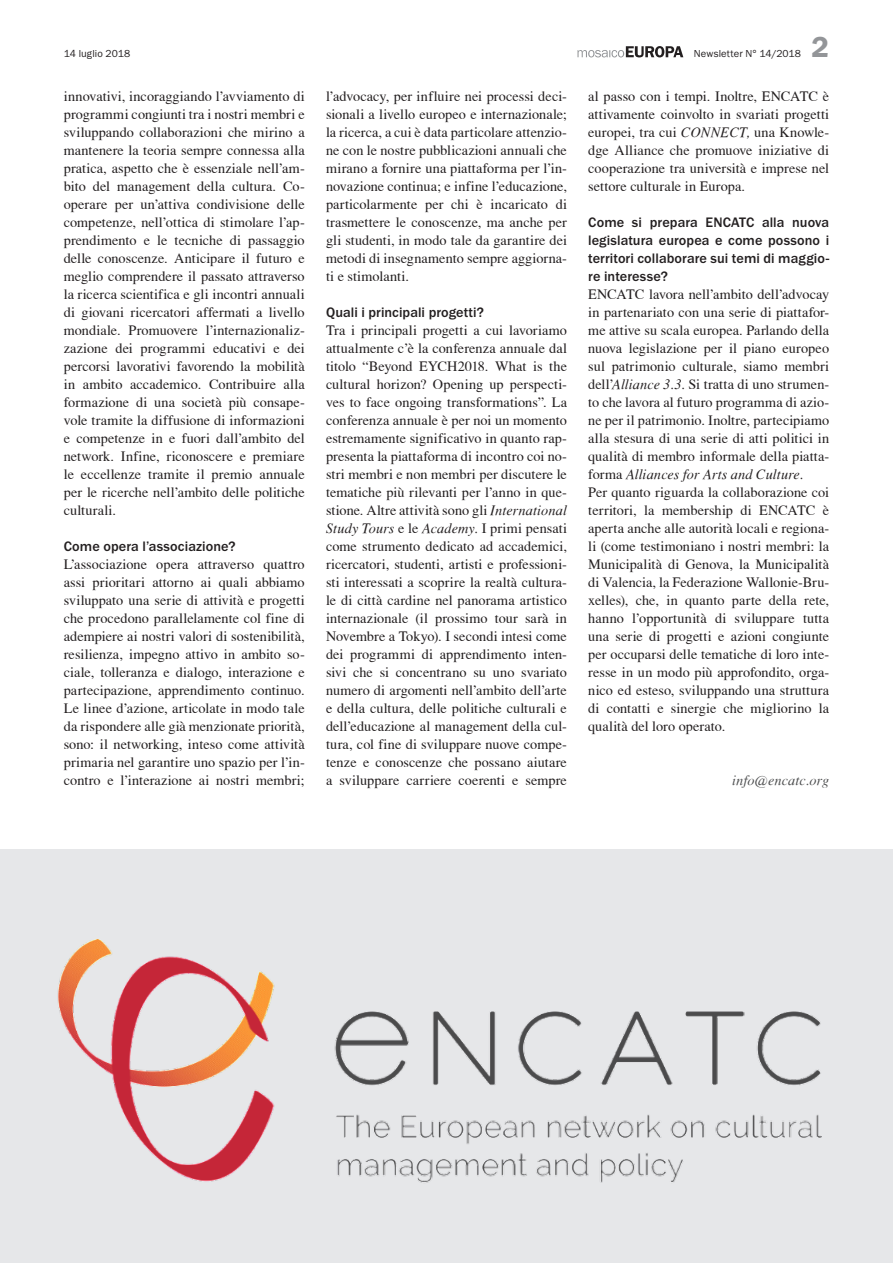
<style>
.page{position:relative;width:893px;height:1263px;background:#fff}
.page>*{position:absolute;margin:0;border:0;box-sizing:border-box;transform-origin:0 0}
.t1{font:600 30px "Franklin Gothic Itc T";color:#939598}
.Grundschrift{font:14.25px/18px "T Acc LAD";letter-spacing:.005em;color:#231f20;text-align:justify}
.Interveiw_Frage{font:500 14.25px/18px "Franklin Gothic Itc T";letter-spacing:.005em;color:#231f20;text-align:justify}
.Grundschrift-2{font:14.25px "T Acc LAD Italic";letter-spacing:.005em;color:#4b4c4d}
.t2{font:10.5px "Franklin Gothic Itc T";letter-spacing:.015em;color:#231f20}
.s1{font-family:"T Acc LAD Italic"}
</style>
<div class="page">
<svg style="left:577px;top:46px;width:106px;height:11px"></svg>
<div style="left:0;top:849px;width:893px;height:414px;background:#e6e7e9"></div>
<img style="left:57px;top:940px;width:765px;height:243px">
<p class="t2" style="left:64px;top:48px;width:68px">14 luglio 2018</p>
<p class="t2" style="left:694px;top:48px;width:109px">Newsletter N° 14/2018</p>
<h1 class="t1" style="left:812px;top:30px;width:19px">2</h1>
<p class="Grundschrift" style="left:64px;top:87px;width:242px">innovativi, incoraggiando l’avviamento di programmi congiunti tra i nostri membri e sviluppando collaborazioni che mirino a mantenere la teoria sempre connessa alla pratica, aspetto che è essenziale nell’am&shy;bito del management della cultura. Co&shy;operare per un’attiva condivisione delle competenze, nell’ottica di stimolare l’ap&shy;prendimento e le tecniche di passaggio delle conoscenze. Anticipare il futuro e meglio comprendere il passato attraverso la ricerca scientifica e gli incontri annuali di giovani ricercatori affermati a livello mondiale. Promuovere l’internazionaliz&shy;zazione dei programmi educativi e dei percorsi lavorativi favorendo la mobilità in ambito accademico. Contribuire alla formazione di una società più consape&shy;vole tramite la diffusione di informazioni e competenze in e fuori dall’ambito del network. Infine, riconoscere e premiare le eccellenze tramite il premio annuale per le ricerche nell’ambito delle politiche culturali.</p>
<p class="Interveiw_Frage" style="left:64px;top:537px;width:173px">Come opera l’associazione?</p>
<p class="Grundschrift" style="left:64px;top:555px;width:242px">L’associazione opera attraverso quattro assi prioritari attorno ai quali abbiamo sviluppato una serie di attività e progetti che procedono parallelamente col fine di adempiere ai nostri valori di sostenibilità, resilienza, impegno attivo in ambito so&shy;ciale, tolleranza e dialogo, interazione e partecipazione, apprendimento continuo.<br>Le linee d’azione, articolate in modo tale da rispondere alle già menzionate priorità, sono: il networking, inteso come attività primaria nel garantire uno spazio per l’in&shy;contro e l’interazione ai nostri membri;</p>
<p class="Grundschrift" style="left:326px;top:87px;width:242px">l’advocacy, per influire nei processi deci&shy;sionali a livello europeo e internazionale; la ricerca, a cui è data particolare attenzio&shy;ne con le nostre pubblicazioni annuali che mirano a fornire una piattaforma per l’in&shy;novazione continua; e infine l’educazione, particolarmente per chi è incaricato di trasmettere le conoscenze, ma anche per gli studenti, in modo tale da garantire dei metodi di insegnamento sempre aggiorna&shy;ti e stimolanti.</p>
<p class="Interveiw_Frage" style="left:326px;top:303px;width:159px">Quali i principali progetti?</p>
<p class="Grundschrift" style="left:326px;top:321px;width:242px">Tra i principali progetti a cui lavoriamo attualmente c’è la conferenza annuale dal titolo “Beyond EYCH2018. What is the cultural horizon? Opening up perspecti&shy;ves to face ongoing transformations”. La conferenza annuale è per noi un momento estremamente significativo in quanto rap&shy;presenta la piattaforma di incontro coi no&shy;stri membri e non membri per discutere le tematiche più rilevanti per l’anno in que&shy;stione. Altre attività sono gli <span class="s1">International Study Tours</span> e le <span class="s1">Academy.</span> I primi pensati come strumento dedicato ad accademici, ricercatori, studenti, artisti e professioni&shy;sti interessati a scoprire la realtà cultura&shy;le di città cardine nel panorama artistico internazionale (il prossimo tour sarà in Novembre a Tokyo). I secondi intesi come dei programmi di apprendimento inten&shy;sivi che si concentrano su uno svariato numero di argomenti nell’ambito dell’arte e della cultura, delle politiche culturali e dell’educazione al management della cul&shy;tura, col fine di sviluppare nuove compe&shy;tenze e conoscenze che possano aiutare a sviluppare carriere coerenti e sempre</p>
<p class="Grundschrift" style="left:588px;top:87px;width:242px">al passo con i tempi. Inoltre, ENCATC è attivamente coinvolto in svariati progetti europei, tra cui <span class="s1">CONNECT,</span> una Knowle&shy;dge Alliance che promuove iniziative di cooperazione tra università e imprese nel settore culturale in Europa.</p>
<p class="Interveiw_Frage" style="left:588px;top:213px;width:242px">Come si prepara ENCATC alla nuova legislatura europea e come possono i territori collaborare sui temi di maggio&shy;re interesse?</p>
<p class="Grundschrift" style="left:588px;top:285px;width:242px">ENCATC lavora nell’ambito dell’advocay in partenariato con una serie di piattafor&shy;me attive su scala europea. Parlando della nuova legislazione per il piano europeo sul patrimonio culturale, siamo membri dell’<span class="s1">Alliance 3.3.</span> Si tratta di uno strumen&shy;to che lavora al futuro programma di azio&shy;ne per il patrimonio. Inoltre, partecipiamo alla stesura di una serie di atti politici in qualità di membro informale della piatta&shy;forma <span class="s1">Alliances for Arts and Culture.</span></p>
<p class="Grundschrift" style="left:588px;top:483px;width:242px">Per quanto riguarda la collaborazione coi territori, la membership di ENCATC è aperta anche alle autorità locali e regiona&shy;li (come testimoniano i nostri membri: la Municipalità di Genova, la Municipalità di Valencia, la Federazione Wallonie-Bru&shy;xelles), che, in quanto parte della rete, hanno l’opportunità di sviluppare tutta una serie di progetti e azioni congiunte per occuparsi delle tematiche di loro inte&shy;resse in un modo più approfondito, orga&shy;nico ed esteso, sviluppando una struttura di contatti e sinergie che migliorino la qualità del loro operato.</p>
<p class="Grundschrift-2" style="left:732px;top:772px;width:98px">info@encatc.org</p>
</div>
